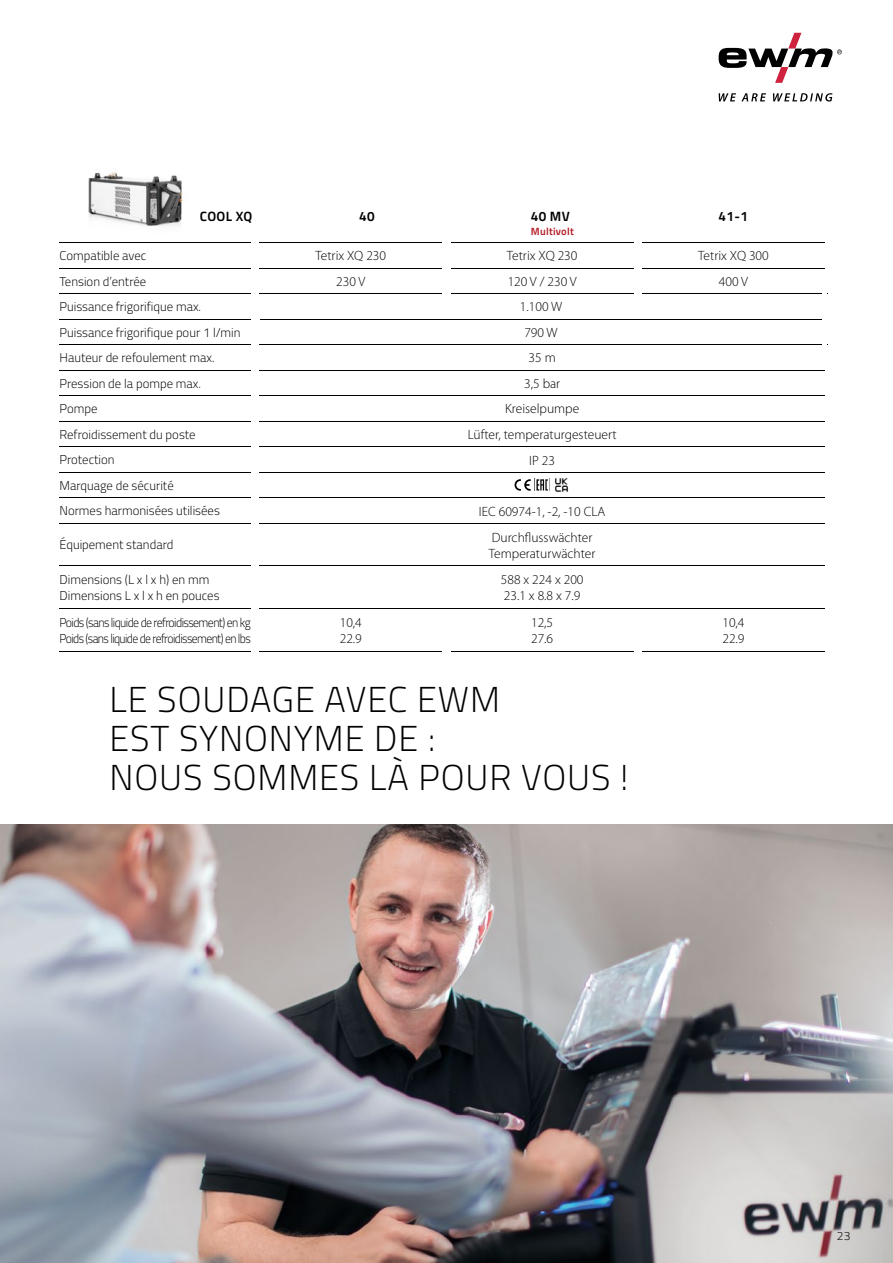
<style>
.page{position:relative;width:893px;height:1263px;background:#fff}
.page>*{position:absolute;margin:0;border:0;box-sizing:border-box;transform-origin:0 0}
.t1{font:300 36px/39px "Titillium Text";letter-spacing:.025em;color:#000}
.t2{font:300 13.5px/16px "Myriad Pro";color:#000}
.t3{font:700 13.5px "Titillium Text";letter-spacing:.025em;color:#000}
.t4{font:300 12.75px/25.5px "Titillium Text";color:#000}
.t5{font:300 12.75px/16.2px "Titillium Text";letter-spacing:-.05em;color:#000;scale:.93 1}
.t6{font:300 12px "Titillium Text";color:#000}
.t7{font:700 10.5px "Titillium Text";letter-spacing:.025em;color:#b61f29}
</style>
<div class="page">
<img style="left:0;top:825px;width:893px;height:438px">
<svg style="left:719px;top:93px;width:113px;height:9px"></svg>
<svg style="left:719px;top:33px;width:123px;height:50px"></svg>
<img style="left:88px;top:172px;width:95px;height:54px">
<hr style="left:60px;top:319px;width:191px;height:1px;background:#000">
<hr style="left:259px;top:319px;width:183px;height:1px;background:#000">
<hr style="left:451px;top:319px;width:183px;height:1px;background:#000">
<hr style="left:642px;top:319px;width:181px;height:1px;background:#000">
<hr style="left:60px;top:344px;width:191px;height:1px;background:#000">
<hr style="left:60px;top:370px;width:191px;height:1px;background:#000">
<hr style="left:60px;top:395px;width:191px;height:1px;background:#000">
<hr style="left:60px;top:421px;width:191px;height:1px;background:#000">
<hr style="left:60px;top:446px;width:191px;height:1px;background:#000">
<hr style="left:259px;top:446px;width:183px;height:1px;background:#000">
<hr style="left:451px;top:446px;width:183px;height:1px;background:#000">
<hr style="left:642px;top:446px;width:183px;height:1px;background:#000">
<hr style="left:60px;top:472px;width:191px;height:1px;background:#000">
<hr style="left:60px;top:497px;width:191px;height:1px;background:#000">
<hr style="left:60px;top:523px;width:191px;height:1px;background:#000">
<hr style="left:60px;top:566px;width:191px;height:1px;background:#000">
<hr style="left:60px;top:608px;width:191px;height:1px;background:#000">
<hr style="left:60px;top:651px;width:191px;height:1px;background:#000">
<hr style="left:259px;top:344px;width:183px;height:1px;background:#000">
<hr style="left:451px;top:344px;width:183px;height:1px;background:#000">
<hr style="left:642px;top:344px;width:185px;height:1px;background:#000">
<hr style="left:259px;top:395px;width:183px;height:1px;background:#000">
<hr style="left:451px;top:395px;width:183px;height:1px;background:#000">
<hr style="left:642px;top:395px;width:183px;height:1px;background:#000">
<hr style="left:259px;top:472px;width:183px;height:1px;background:#000">
<hr style="left:451px;top:472px;width:183px;height:1px;background:#000">
<hr style="left:642px;top:472px;width:183px;height:1px;background:#000">
<hr style="left:259px;top:497px;width:183px;height:1px;background:#000">
<hr style="left:451px;top:497px;width:183px;height:1px;background:#000">
<hr style="left:642px;top:497px;width:183px;height:1px;background:#000">
<hr style="left:259px;top:523px;width:183px;height:1px;background:#000">
<hr style="left:451px;top:523px;width:183px;height:1px;background:#000">
<hr style="left:642px;top:523px;width:183px;height:1px;background:#000">
<hr style="left:259px;top:566px;width:183px;height:1px;background:#000">
<hr style="left:451px;top:566px;width:183px;height:1px;background:#000">
<hr style="left:642px;top:566px;width:183px;height:1px;background:#000">
<hr style="left:259px;top:242px;width:183px;height:1px;background:#000">
<hr style="left:451px;top:242px;width:183px;height:1px;background:#000">
<hr style="left:642px;top:242px;width:183px;height:1px;background:#000">
<hr style="left:259px;top:268px;width:183px;height:1px;background:#000">
<hr style="left:451px;top:268px;width:183px;height:1px;background:#000">
<hr style="left:642px;top:268px;width:183px;height:1px;background:#000">
<hr style="left:259px;top:608px;width:183px;height:1px;background:#000">
<hr style="left:451px;top:608px;width:183px;height:1px;background:#000">
<hr style="left:642px;top:608px;width:183px;height:1px;background:#000">
<hr style="left:259px;top:421px;width:183px;height:1px;background:#000">
<hr style="left:451px;top:421px;width:183px;height:1px;background:#000">
<hr style="left:642px;top:421px;width:183px;height:1px;background:#000">
<hr style="left:259px;top:293px;width:183px;height:1px;background:#000">
<hr style="left:451px;top:293px;width:183px;height:1px;background:#000">
<hr style="left:642px;top:293px;width:185px;height:1px;background:#000">
<hr style="left:259px;top:651px;width:183px;height:1px;background:#000">
<hr style="left:451px;top:651px;width:183px;height:1px;background:#000">
<hr style="left:642px;top:651px;width:183px;height:1px;background:#000">
<hr style="left:259px;top:370px;width:183px;height:1px;background:#000">
<hr style="left:451px;top:370px;width:183px;height:1px;background:#000">
<hr style="left:642px;top:370px;width:183px;height:1px;background:#000">
<hr style="left:60px;top:242px;width:191px;height:1px;background:#000">
<hr style="left:60px;top:268px;width:191px;height:1px;background:#000">
<hr style="left:60px;top:293px;width:191px;height:1px;background:#000">
<img style="left:555px;top:478px;width:14px;height:14px">
<svg style="left:514px;top:479px;width:34px;height:12px"></svg>
<p class="t3" style="left:200px;top:206px;width:54px">COOL XQ</p>
<p class="t3" style="left:359px;top:206px;width:17px">40</p>
<p class="t3" style="left:531px;top:206px;width:41px">40 MV</p>
<p class="t3" style="left:719px;top:206px;width:31px">41-1</p>
<p class="t7" style="left:531px;top:224px;width:45px">Multivolt</p>
<p class="t4" style="left:60px;top:242px;width:88px">Compatible avec</p>
<p class="t2" style="left:315px;top:248px;width:72px">Tetrix XQ 230</p>
<p class="t2" style="left:507px;top:248px;width:72px">Tetrix XQ 230</p>
<p class="t2" style="left:698px;top:248px;width:72px">Tetrix XQ 300</p>
<p class="t4" style="left:60px;top:268px;width:88px">Tension d’entrée</p>
<p class="t2" style="left:336px;top:274px;width:31px">230 V</p>
<p class="t2" style="left:508px;top:274px;width:70px">120 V / 230 V</p>
<p class="t2" style="left:719px;top:274px;width:31px">400 V</p>
<p class="t4" style="left:60px;top:293px;width:143px">Puissance frigorifique max.</p>
<p class="t2" style="left:520px;top:299px;width:44px">1.100 W</p>
<p class="t4" style="left:60px;top:319px;width:182px">Puissance frigorifique pour 1 l/min</p>
<p class="t2" style="left:524px;top:325px;width:35px">790 W</p>
<p class="t4" style="left:60px;top:344px;width:157px">Hauteur de refoulement max.</p>
<p class="t2" style="left:529px;top:350px;width:29px">35 m</p>
<p class="t4" style="left:60px;top:370px;width:143px">Pression de la pompe max.</p>
<p class="t2" style="left:524px;top:376px;width:38px">3,5 bar</p>
<p class="t4" style="left:60px;top:395px;width:39px">Pompe</p>
<p class="t2" style="left:505px;top:401px;width:76px">Kreiselpumpe</p>
<p class="t4" style="left:60px;top:421px;width:138px">Refroidissement du poste</p>
<p class="t2" style="left:468px;top:427px;width:150px">Lüfter, temperaturgesteuert</p>
<p class="t4" style="left:60px;top:446px;width:57px">Protection</p>
<p class="t2" style="left:529px;top:452px;width:27px">IP 23</p>
<p class="t4" style="left:60px;top:472px;width:162px">Marquage de sécurité<br>Normes harmonisées utilisées</p>
<p class="t2" style="left:479px;top:503px;width:128px">IEC 60974-1, -2, -10 CLA</p>
<p class="t4" style="left:60px;top:531px;width:115px">Équipement standard</p>
<p class="t2" style="left:489px;top:529px;width:108px">Durchflusswächter<br>Temperaturwächter</p>
<p class="t4" style="left:60px;top:571px;width:162px;line-height:16.2px">Dimensions (L x l x h) en mm<br>Dimensions L x l x h en pouces</p>
<p class="t2" style="left:501px;top:572px;width:84px">588 x 224 x 200<br>23.1 x 8.8 x 7.9</p>
<p class="t5" style="left:60px;top:613px;width:207px">Poids (sans liquide de refroidissement) en kg<br>Poids (sans liquide de refroidissement) en lbs</p>
<p class="t2" style="left:340px;top:614px;width:24px">10,4<br>22.9</p>
<p class="t2" style="left:531px;top:614px;width:24px">12,5<br>27.6</p>
<p class="t2" style="left:722px;top:614px;width:24px">10,4<br>22.9</p>
<h1 class="t1" style="left:109px;top:678px;width:521px">LE SOUDAGE AVEC EWM<br>EST SYNONYME DE :<br>NOUS SOMMES LÀ POUR VOUS !</h1>
<p class="t6" style="left:837px;top:1227px;width:15px">23</p>
</div>
